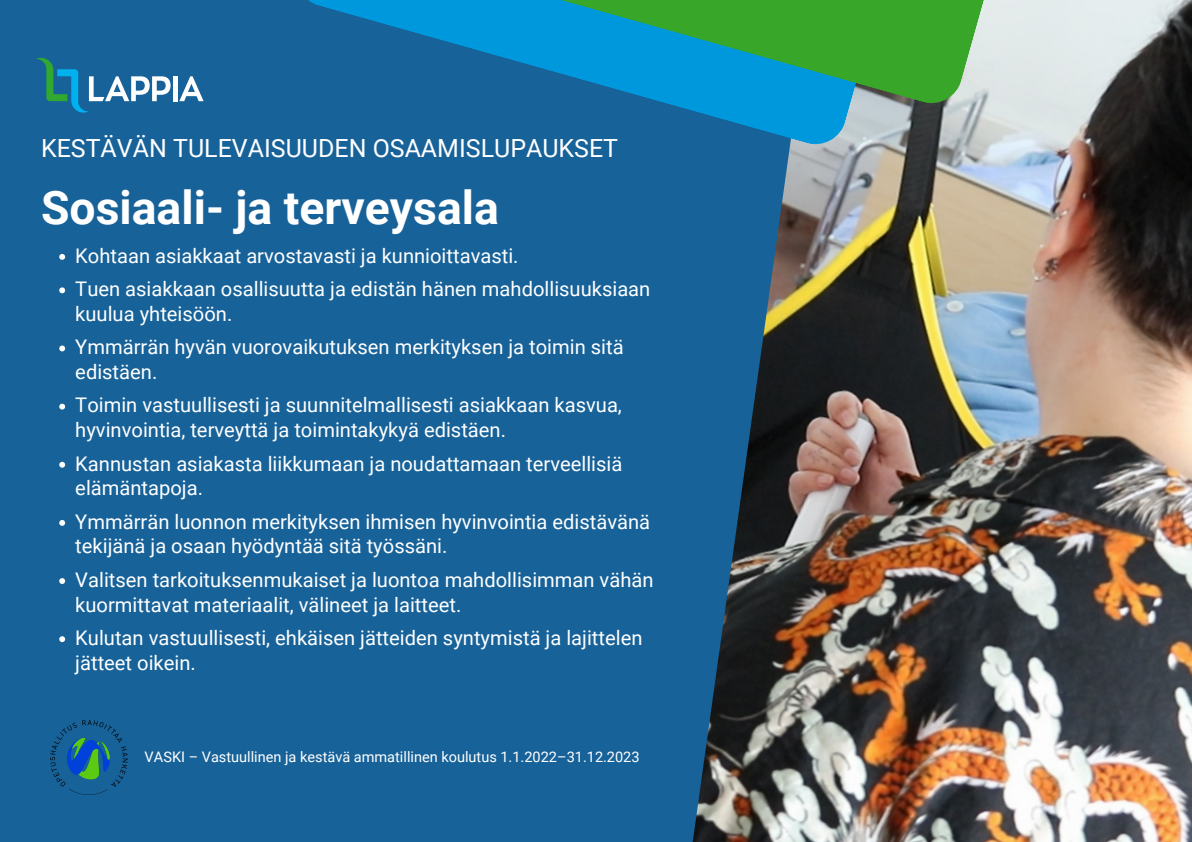
<style>
.page{position:relative;width:1192px;height:842px;background:#176299}
.page>*{position:absolute;margin:0;border:0;box-sizing:border-box;transform-origin:0 0}
.t1{font:700 46.3px "Roboto";color:#fff}
.t2{font:25px "Roboto";color:#fff}
.t3{font:20.15px/24.6px "Roboto";color:#fff}
.t4{font:14.55px "Roboto";color:#fff}
</style>
<div class="page">
<img style="left:692px;top:0;width:500px;height:842px">
<img style="left:50px;top:720px;width:77px;height:75px">
<svg style="left:59px;top:254px;width:6px;height:6px"></svg>
<svg style="left:59px;top:287px;width:6px;height:6px"></svg>
<svg style="left:59px;top:345px;width:6px;height:6px"></svg>
<svg style="left:59px;top:404px;width:6px;height:5px"></svg>
<svg style="left:59px;top:462px;width:6px;height:6px"></svg>
<svg style="left:59px;top:520px;width:6px;height:6px"></svg>
<svg style="left:59px;top:578px;width:6px;height:6px"></svg>
<svg style="left:59px;top:636px;width:6px;height:6px"></svg>
<svg style="left:308px;top:0;width:613px;height:145px"></svg>
<svg style="left:411px;top:0;width:626px;height:104px"></svg>
<svg style="left:179px;top:76px;width:25px;height:25px"></svg>
<div style="left:173px;top:76px;width:5px;height:25px;background:#fff"></div>
<svg style="left:36px;top:58px;width:135px;height:55px"></svg>
<p class="t2" style="left:41px;top:134px;width:579px">KESTÄVÄN TULEVAISUUDEN OSAAMISLUPAUKSET</p>
<p class="t1" style="left:41px;top:181px;width:459px">Sosiaali- ja terveysala</p>
<p class="t3" style="left:75px;top:243px;width:445px">Kohtaan asiakkaat arvostavasti ja kunnioittavasti.</p>
<p class="t3" style="left:75px;top:277px;width:577px">Tuen asiakkaan osallisuutta ja edistän hänen mahdollisuuksiaan kuulua yhteisöön.</p>
<p class="t3" style="left:75px;top:335px;width:550px">Ymmärrän hyvän vuorovaikutuksen merkityksen ja toimin sitä edistäen.</p>
<p class="t3" style="left:75px;top:393px;width:548px">Toimin vastuullisesti ja suunnitelmallisesti asiakkaan kasvua, hyvinvointia, terveyttä ja toimintakykyä edistäen.</p>
<p class="t3" style="left:75px;top:451px;width:549px">Kannustan asiakasta liikkumaan ja noudattamaan terveellisiä elämäntapoja.</p>
<p class="t3" style="left:75px;top:509px;width:576px">Ymmärrän luonnon merkityksen ihmisen hyvinvointia edistävänä tekijänä ja osaan hyödyntää sitä työssäni.</p>
<p class="t3" style="left:75px;top:568px;width:580px">Valitsen tarkoituksenmukaiset ja luontoa mahdollisimman vähän kuormittavat materiaalit, välineet ja laitteet.</p>
<p class="t3" style="left:75px;top:626px;width:569px">Kulutan vastuullisesti, ehkäisen jätteiden syntymistä ja lajittelen jätteet oikein.</p>
<p class="t4" style="left:145px;top:749px;width:497px">VASKI – Vastuullinen ja kestävä ammatillinen koulutus 1.1.2022–31.12.2023</p>
</div>
